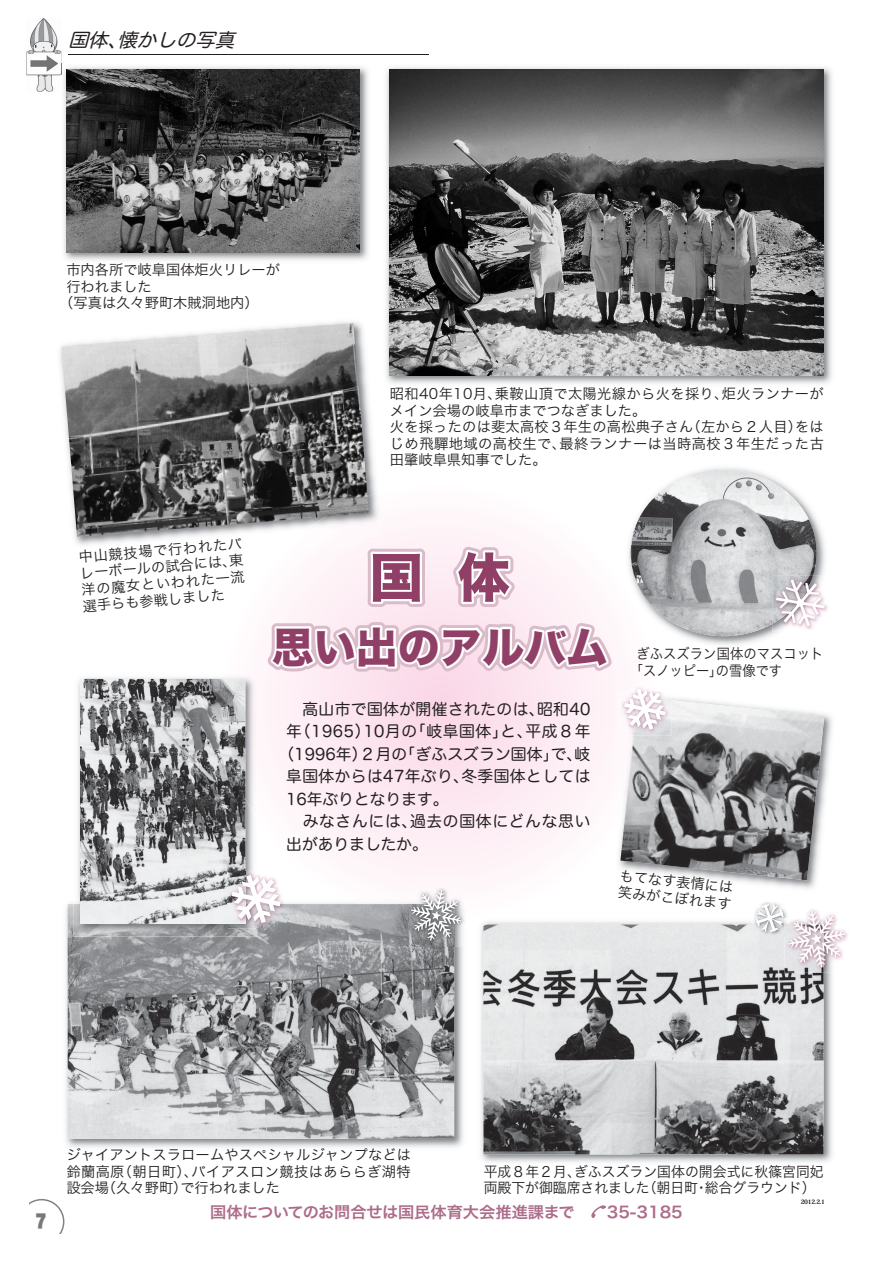
<style>
.page{position:relative;width:893px;height:1263px;background:#fff}
.page>*{position:absolute;margin:0;border:0;box-sizing:border-box;transform-origin:0 0}
.t1{font:52.5px "Hira Kaku Std W8 90 pv RKSJ H";color:#903f67}
.t2{font:42px "Hira Kaku Std W8 90 pv RKSJ H";color:#903f67}
.t3{font:24px "DF Gothic Std W12";color:#77787b;scale:.9 1}
.t4{font:italic 18.9px "Hira Maru Pro W4 90 pv RKSJ H";color:#231f20;scale:1.04 1}
.t5{font:15.75px "Hira Maru Pro W4 90 pv RKSJ H";letter-spacing:.025em;color:#231f20}
.t6{font:15.75px "Hira Kaku Pro W6 90 pv RKSJ H";color:#ac6c8a}
.t7{font:15.75px "Hira Maru Pro W4 90 pv RKSJ H";color:#231f20}
.t8{font:15.75px "Hira Maru Pro W4 90 pv RKSJ H";letter-spacing:.045em;color:#231f20}
.t9{font:14.25px/16.5px "Hira Kaku Pro W3 90 pv RKSJ H";letter-spacing:.01em;color:#231f20}
.t10{font:14.25px/16.5px "Hira Kaku Pro W3 90 pv RKSJ H";letter-spacing:.01em;color:#231f20;scale:.93 1}
.t11{font:800 6px "Koz Min Pro";color:#231f20}
</style>
<div class="page">
<div style="left:310px;top:817px;width:261px;height:59px;background:#fef2f7"></div>
<img style="left:66px;top:903px;width:397px;height:244px">
<img style="left:348px;top:902px;width:59px;height:2px">
<img style="left:68px;top:904px;width:386px;height:235px">
<hr style="left:69px;top:54px;width:360px;height:1px;background:#231f20">
<img style="left:26px;top:18px;width:36px;height:74px">
<img style="left:78px;top:678px;width:175px;height:221px">
<img style="left:224px;top:676px;width:32px;height:143px">
<svg style="left:74px;top:899px;width:6px;height:5px"></svg>
<img style="left:74px;top:904px;width:183px;height:32px">
<img style="left:80px;top:679px;width:165px;height:245px">
<img style="left:619px;top:698px;width:213px;height:191px">
<img style="left:619px;top:817px;width:1px;height:15px">
<img style="left:620px;top:700px;width:204px;height:180px">
<img style="left:481px;top:922px;width:351px;height:240px">
<img style="left:483px;top:924px;width:340px;height:230px">
<img style="left:666px;top:67px;width:166px;height:317px">
<img style="left:666px;top:69px;width:158px;height:306px">
<img style="left:60px;top:346px;width:118px;height:199px">
<img style="left:62px;top:328px;width:196px;height:209px">
<img style="left:64px;top:67px;width:194px;height:193px">
<img style="left:60px;top:63px;width:2px;height:29px">
<img style="left:67px;top:69px;width:191px;height:183px">
<img style="left:666px;top:467px;width:159px;height:178px">
<img style="left:666px;top:553px;width:151px;height:83px">
<img style="left:257px;top:900px;width:29px;height:28px">
<img style="left:245px;top:871px;width:9px;height:4px">
<img style="left:228px;top:923px;width:29px;height:5px">
<img style="left:228px;top:871px;width:17px;height:53px">
<svg style="left:232px;top:875px;width:49px;height:48px"></svg>
<img style="left:666px;top:698px;width:5px;height:37px">
<svg style="left:258px;top:67px;width:408px;height:750px"></svg>
<img style="left:772px;top:576px;width:56px;height:56px">
<img style="left:772px;top:576px;width:41px;height:48px">
<svg style="left:776px;top:579px;width:49px;height:47px"></svg>
<img style="left:845px;top:931px;width:3px;height:10px">
<img style="left:823px;top:967px;width:9px;height:6px">
<img style="left:784px;top:967px;width:39px;height:6px">
<img style="left:752px;top:918px;width:3px;height:20px">
<svg style="left:755px;top:903px;width:90px;height:64px"></svg>
<img style="left:436px;top:887px;width:10px;height:3px">
<img style="left:454px;top:919px;width:10px;height:27px">
<img style="left:407px;top:902px;width:57px;height:17px">
<img style="left:407px;top:904px;width:47px;height:42px">
<svg style="left:411px;top:890px;width:50px;height:51px"></svg>
<svg style="left:29px;top:1199px;width:35px;height:35px"></svg>
<svg style="left:591px;top:1205px;width:15px;height:13px"></svg>
<h3 class="t4" style="left:68px;top:33px;width:166px">国体、懐かしの写真</h3>
<p class="t9" style="left:66px;top:264px;width:215px">市内各所で岐阜国体炬火リレーが</p>
<p class="t9" style="left:66px;top:280px;width:87px">行われました</p>
<p class="t9" style="left:59px;top:297px;width:201px">（写真は久々野町木賊洞地内）</p>
<p class="t9" style="left:390px;top:387px;width:435px">昭和40年10月、乗鞍山頂で太陽光線から火を採り、炬火ランナーがメイン会場の岐阜市までつなぎました。<br>火を採ったのは斐太高校３年生の高松典子さん（左から２人目）をはじめ飛驒地域の高校生で、最終ランナーは当時高校３年生だった古田肇岐阜県知事でした。</p>
<p class="t9" style="left:78px;top:551px;width:166px;text-align:justify;rotate:-5deg">中山競技場で行われたバレーボールの試合には、東洋の魔女といわれた一流選手らも参戦しました</p>
<h1 class="t1" style="left:370px;top:557px;width:141px">国 体</h1>
<h2 class="t2" style="left:272px;top:631px;width:337px">思い出のアルバム</h2>
<p class="t5" style="left:286px;top:703px;width:306px">　高山市で国体が開催されたのは、昭和40</p>
<p class="t5" style="left:286px;top:725px;width:306px">年（1965）10月の「岐阜国体」と、平成８年</p>
<p class="t5" style="left:278px;top:748px;width:313px">（1996年）２月の「ぎふスズラン国体」で、岐</p>
<p class="t5" style="left:286px;top:770px;width:306px">阜国体からは47年ぶり、冬季国体としては</p>
<p class="t7" style="left:286px;top:793px;width:164px">16年ぶりとなります。</p>
<p class="t8" style="left:286px;top:815px;width:306px">　みなさんには、過去の国体にどんな思い</p>
<p class="t7" style="left:286px;top:838px;width:143px">出がありましたか。</p>
<p class="t10" style="left:630px;top:647px;width:210px;text-indent:7px">ぎふスズラン国体のマスコット「スノッピー」の雪像です</p>
<p class="t9" style="left:620px;top:869px;width:116px;rotate:6deg">もてなす表情には笑みがこぼれます</p>
<h3 class="t3" style="left:35px;top:1211px;width:14px">7</h3>
<p class="t9" style="left:66px;top:1148px;width:346px;text-align:justify">ジャイアントスラロームやスペシャルジャンプなどは鈴蘭高原（朝日町）、バイアスロン競技はあららぎ湖特設会場（久々野町）で行われました</p>
<p class="t9" style="left:484px;top:1165px;width:341px">平成８年２月、ぎふスズラン国体の開会式に秋篠宮同妃両殿下が御臨席されました（朝日町・総合グラウンド）</p>
<p class="t6" style="left:210px;top:1206px;width:474px">国体についてのお問合せは国民体育大会推進課まで　　35-3185</p>
<p class="t11" style="left:801px;top:1199px;width:26px">2012.2.1</p>
</div>
